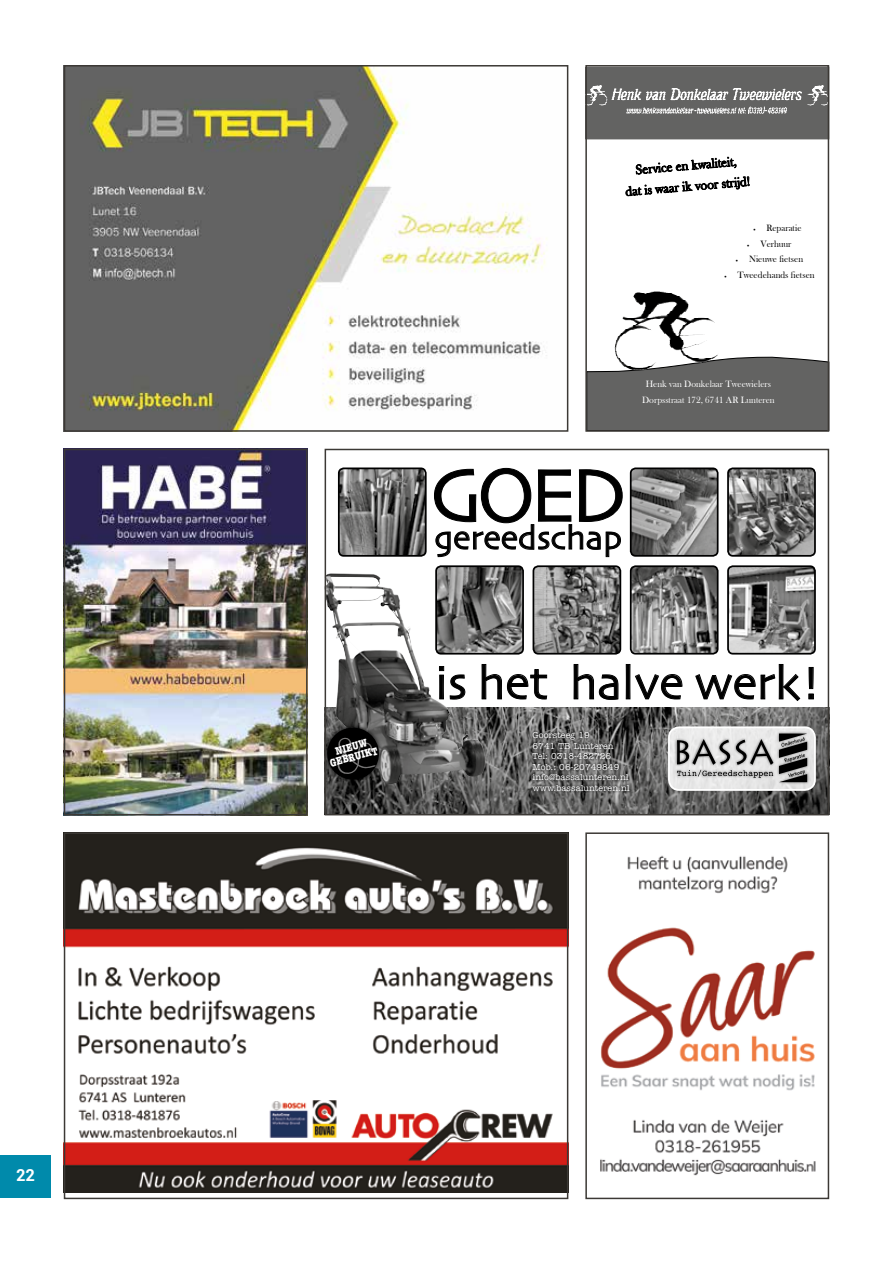
<style>
.page{position:relative;width:893px;height:1263px;background:#fff}
.page>*{position:absolute;margin:0;border:0;box-sizing:border-box;transform-origin:0 0}
.t1{font:78.6px "Skia";color:#000}
.t2{font:48px "Skia";letter-spacing:-.005em;color:#000}
.t3{font:34.05px "Skia";color:#000}
.t4{font:700 16.5px "Roboto";color:#fff}
.t5{font:13.35px/20.9px "Bask Old Face";color:#000;text-align:center}
.t6{font:700 condensed 11.1px/10.4px "American Typewriter Std";color:#fff;text-align:center}
.t7{font:9.45px/15.8px "Bask Old Face";letter-spacing:.005em;color:#fff;text-align:center}
.t8{font:9.45px "Bask Old Face";letter-spacing:-.005em;color:#000}
.t9{font:500 8.7px/10.5px "American Typewriter Std";color:#fff}
</style>
<div class="page">
<img style="left:67px;top:68px;width:480px;height:361px">
<div style="left:64px;top:65px;width:504px;height:367px;border:2px solid #3c3935"></div>
<img style="left:328px;top:708px;width:498px;height:104px">
<img style="left:328px;top:573px;width:66px;height:211px">
<img style="left:633px;top:469px;width:85px;height:86px">
<div style="left:630px;top:467px;width:88px;height:90px;border:2px solid #000;border-radius:5px"></div>
<img style="left:341px;top:470px;width:83px;height:84px">
<div style="left:338px;top:467px;width:89px;height:90px;border:2px solid #000;border-radius:5px"></div>
<img style="left:729px;top:568px;width:85px;height:86px">
<div style="left:727px;top:565px;width:89px;height:89px;border:2px solid #000;border-radius:5px"></div>
<img style="left:437px;top:568px;width:86px;height:86px">
<div style="left:435px;top:565px;width:89px;height:89px;border:2px solid #000;border-radius:5px"></div>
<img style="left:730px;top:470px;width:83px;height:84px">
<div style="left:727px;top:467px;width:89px;height:90px;border:2px solid #000;border-radius:5px"></div>
<img style="left:533px;top:567px;width:87px;height:87px">
<div style="left:533px;top:565px;width:88px;height:89px;border:2px solid #000;border-radius:5px"></div>
<img style="left:631px;top:567px;width:87px;height:87px">
<div style="left:630px;top:565px;width:88px;height:89px;border:2px solid #000;border-radius:5px"></div>
<div style="left:669px;top:727px;width:146px;height:63px;background:#e8e8e8;border-radius:10px"></div>
<div style="left:674px;top:731px;width:136px;height:54px;background:#000;opacity:.51"></div>
<svg style="left:677px;top:739px;width:96px;height:39px"></svg>
<svg style="left:779px;top:733px;width:28px;height:49px"></svg>
<div style="left:668px;top:726px;width:148px;height:65px;border:2px solid #fff;border-radius:10px"></div>
<svg style="left:434px;top:467px;width:189px;height:90px"></svg>
<svg style="left:439px;top:666px;width:27px;height:34px"></svg>
<svg style="left:481px;top:664px;width:67px;height:36px"></svg>
<svg style="left:573px;top:664px;width:46px;height:36px"></svg>
<svg style="left:625px;top:664px;width:58px;height:36px"></svg>
<svg style="left:695px;top:664px;width:106px;height:37px"></svg>
<svg style="left:808px;top:667px;width:6px;height:33px"></svg>
<svg style="left:530px;top:729px;width:101px;height:64px;background:#575756"></svg>
<svg style="left:328px;top:722px;width:56px;height:63px"></svg>
<div style="left:325px;top:449px;width:504px;height:366px;border:2px solid #3c3935"></div>
<img style="left:67px;top:835px;width:498px;height:358px">
<div style="left:64px;top:832px;width:504px;height:367px;border:2px solid #3c3935"></div>
<div style="left:588px;top:356px;width:238px;height:73px;background:#636362"></div>
<div style="left:586px;top:67px;width:243px;height:72px;background:#636362"></div>
<img style="left:588px;top:85px;width:238px;height:29px">
<img style="left:636px;top:291px;width:32px;height:2px">
<img style="left:633px;top:293px;width:56px;height:18px">
<img style="left:622px;top:311px;width:93px;height:15px">
<img style="left:616px;top:326px;width:87px;height:14px">
<img style="left:614px;top:340px;width:104px;height:15px">
<img style="left:616px;top:355px;width:103px;height:7px">
<img style="left:617px;top:362px;width:80px;height:4px">
<img style="left:617px;top:366px;width:53px;height:4px">
<img style="left:617px;top:370px;width:26px;height:3px">
<div style="left:585px;top:65px;width:244px;height:367px;border:2px solid #3c3935"></div>
<img style="left:67px;top:452px;width:238px;height:360px">
<div style="left:64px;top:449px;width:244px;height:366px;border:2px solid #3c3935"></div>
<img style="left:600px;top:855px;width:216px;height:321px">
<div style="left:585px;top:832px;width:244px;height:367px;border:2px solid #3c3935"></div>
<div style="left:0;top:1156px;width:51px;height:42px;background:#008aab"></div>
<svg style="left:325px;top:725px;width:57px;height:57px;background:#191919"></svg>
<h3 class="t4" style="left:16px;top:1163px;width:20px">22</h3>
<p class="t6" style="left:326px;top:748px;width:51px;rotate:-15deg">nieuw gebruikt</p>
<h3 class="t5" style="left:623px;top:161px;width:126px;rotate:-5deg">Service en kwaliteit,<br>dat is waar ik voor strijd!</h3>
<p class="t8" style="left:753px;top:223px;width:50px">• Reparatie</p>
<p class="t8" style="left:747px;top:238px;width:46px">• Verhuur</p>
<p class="t8" style="left:736px;top:254px;width:69px">• Nieuwe fietsen</p>
<p class="t8" style="left:724px;top:270px;width:92px">• Tweedehands fietsen</p>
<p class="t7" style="left:642px;top:376px;width:134px">Henk van Donkelaar Tweewielers<br>Dorpsstraat 172, 6741 AR Lunteren</p>
<h1 class="t1" style="left:429px;top:448px;width:200px">Goed</h1>
<h3 class="t3" style="left:435px;top:517px;width:189px">gereedschap</h3>
<h2 class="t2" style="left:435px;top:654px;width:388px">is het halve werk!</h2>
<p class="t9" style="left:533px;top:730px;width:98px">Goorsteeg 19<br>6741 TB Lunteren<br>Tel: 0318-482726<br>Mob.: 06-20749849 info@bassalunteren.nl</p>
<p class="t9" style="left:533px;top:783px;width:98px">www.bassalunteren.nl</p>
</div>
